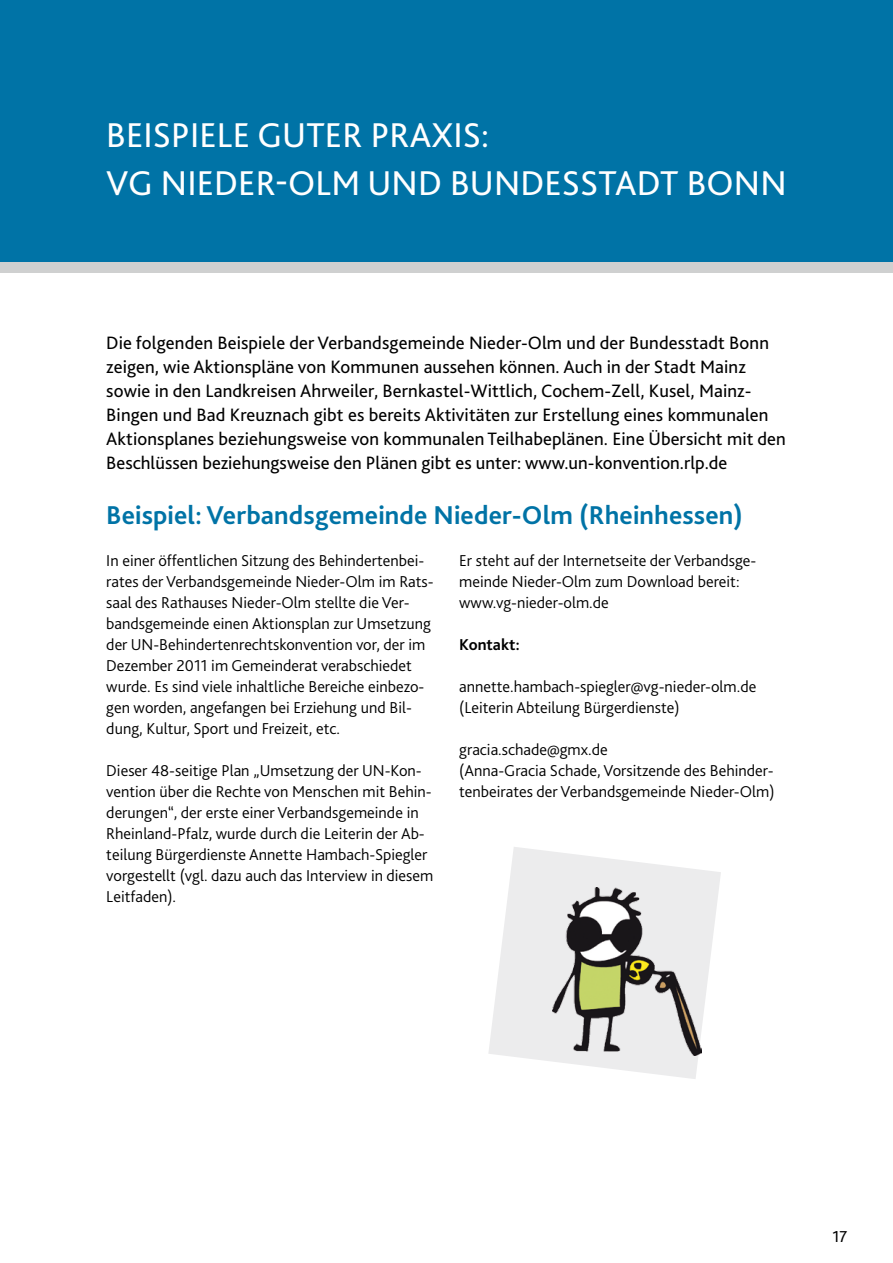
<style>
.page{position:relative;width:893px;height:1263px;background:#fff}
.page>*{position:absolute;margin:0;border:0;box-sizing:border-box;transform-origin:0 0}
.t1{font:36px/48px "Bliss 2";letter-spacing:.005em;color:#fff}
.t2{font:700 27px "Bliss 2";letter-spacing:.005em;color:#0073a6}
.t3{font:18.75px/24px "Bliss 2";letter-spacing:.005em;color:#000}
.t4{font:300 16.5px/21px "Bliss 2";color:#000}
.t5{font:700 16.5px "Bliss 2";color:#000}
.t6{font:16.5px "Bliss 2";color:#000}
</style>
<div class="page">
<div style="left:0;top:0;width:893px;height:262px;background:#0073a6"></div>
<div style="left:0;top:262px;width:893px;height:10px;background:#cfd0d0"></div>
<svg style="left:489px;top:847px;width:232px;height:232px;fill:#ececed"></svg>
<img style="left:553px;top:887px;width:149px;height:168px">
<h1 class="t1" style="left:106px;top:110px;width:682px;text-indent:219px">er Praxis:<br>VG N ieder-Olm und Bundesstadt Bonn</h1>
<h1 class="t1" style="left:106px;top:110px;width:174px">Beispiele gut</h1>
<p class="t3" style="left:106px;top:330px;width:681px">Die folgenden Beispiele der Verbandsgemeinde N ieder-Olm und der Bundesstadt Bonn zeigen, wie Aktionspläne von Kommunen aussehen können. Auch in der Stadt Mainz sowie in den Landkreisen Ahrweiler, Bernkastel-Wittlich, Cochem-Zell, Kusel, M ainz-Bingen und Bad Kreuznach gibt es bereits Aktivitäten zur Erstellung eines kommunalen Aktionsplanes beziehungsweise von kommunalen Teilhabeplänen. Eine Übersicht mit den Beschlüssen beziehungsweise den Plänen gibt es unter: www.un-konvention.rlp.de</p>
<h2 class="t2" style="left:106px;top:499px;width:638px">Beispiel: Verbandsgemeinde Nieder-Olm (Rheinhessen)</h2>
<p class="t4" style="left:106px;top:550px;width:329px">In einer öffentlichen Sitzung des Behindertenbei&shy;rates der Verbandsgemeinde Nieder-Olm im Rats&shy;saal des Rathauses Nieder-Olm stellte die Ver&shy;bandsgemeinde einen Aktionsplan zur Umsetzung der UN-Behindertenrechtskonvention vor, der im Dezember 2011 im Gemeinderat verabschiedet wurde. Es sind viele inhaltliche Bereiche einbezo&shy;gen worden, angefangen bei Erziehung und Bil&shy;dung, Kultur, Sport und Freizeit, etc.</p>
<p class="t4" style="left:106px;top:760px;width:329px">Dieser 48-seitige Plan „Umsetzung der UN-Kon&shy;vention über die Rechte von Menschen mit Behin&shy;derungen“, der erste einer Verbandsgemeinde in Rheinland-Pfalz, wurde durch die Leiterin der Ab&shy;teilung Bürgerdienste Annette Hambach-Spiegler vorgestellt (vgl. dazu auch das Interview in diesem Leitfaden).</p>
<p class="t4" style="left:459px;top:550px;width:299px">Er steht auf der Internetseite der Verbandsge&shy;meinde Nieder-Olm zum Download bereit: www.vg-nieder-olm.de</p>
<p class="t5" style="left:459px;top:635px;width:62px">Kontakt:</p>
<p class="t4" style="left:459px;top:676px;width:299px">annette.hambach-spiegler@vg-nieder-olm.de (Leiterin Abteilung Bürgerdienste)</p>
<p class="t4" style="left:459px;top:739px;width:317px">gracia.schade@gmx.de<br>(Anna-Gracia Schade, Vorsitzende des Behinder&shy;tenbeirates der Verbandsgemeinde Nieder-Olm)</p>
<p class="t6" style="left:832px;top:1226px;width:16px">17</p>
</div>
